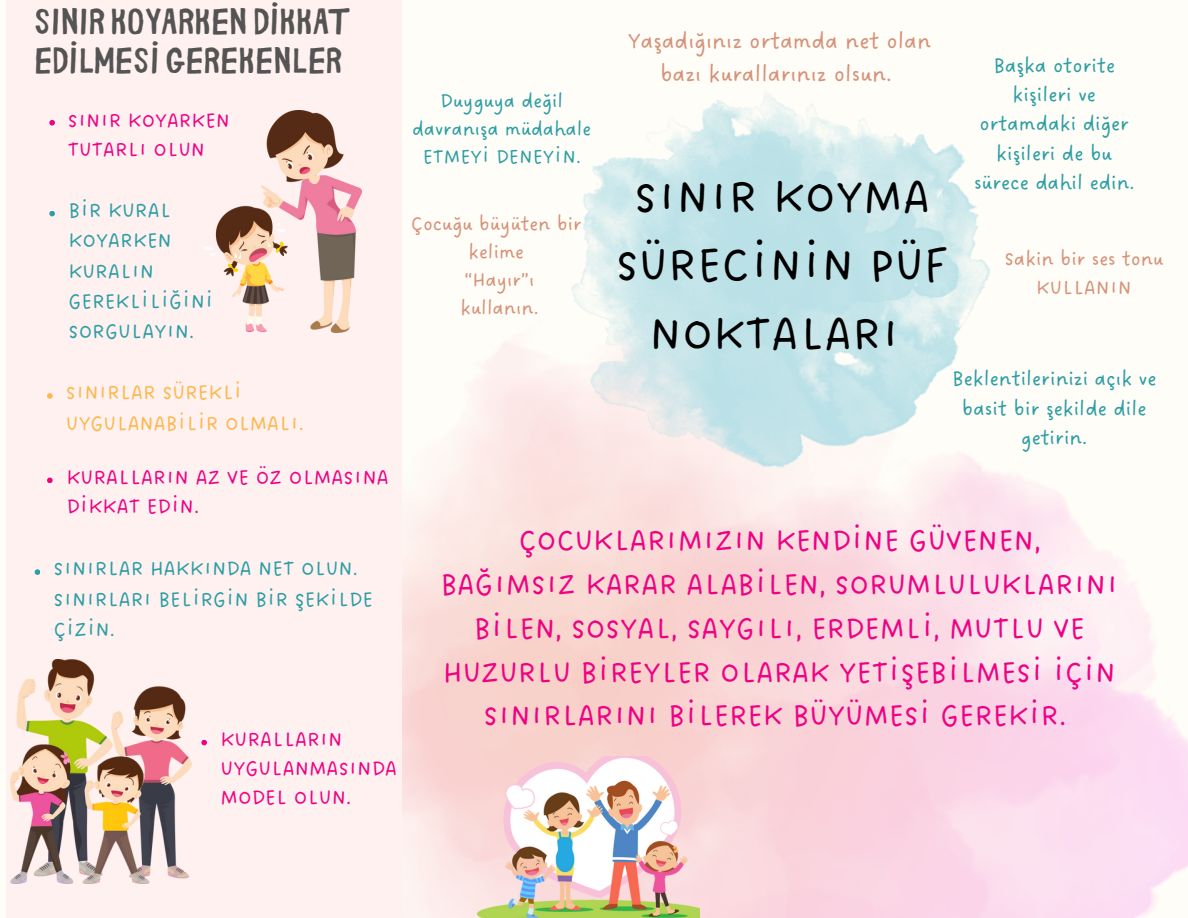
<style>
.page{position:relative;width:1188px;height:918px;background:#fffdf7}
.page>*{position:absolute;margin:0;border:0;box-sizing:border-box;transform-origin:0 0}
.t1{font:49.8px/68.7px "DO Sans Regular";color:#000;text-align:center}
.t2{font:36.45px/39.3px "Bike Park";color:#545454}
.t3{font:31.5px/43.8px "DO Sans Regular";color:#ef0184;text-align:center}
.t4{font:24px/32.7px "DO Sans Regular";color:#d69279;text-align:center}
.t5{font:22.05px/29.2px "DO Sans Regular";color:#ef0184}
.t6{font:21.9px/30.3px "DO Sans Regular";color:#2d9ea4}
.t7{font:21.9px/29.2px "DO Sans Regular";color:#ef0184}
.t8{font:21.75px/29.2px "DO Sans Regular";color:#2d9ea4;text-align:center}
.t9{font:21.75px/30.3px "DO Sans Regular";color:#fdb74c}
.t10{font:21.6px/29.2px "DO Sans Regular";color:#ef0184}
.t11{font:21.15px/29.2px "DO Sans Regular";color:#d69279;text-align:center}
.t12{font:20.85px/28.2px "DO Sans Regular";color:#2d9ea4;text-align:center}
.t13{font:20.85px/28.2px "DO Sans Regular";color:#d69279;text-align:center}
</style>
<div class="page">
<img style="left:402px;top:355px;width:786px;height:563px">
<div style="left:6px;top:0;width:396px;height:918px;background:#fff1f0"></div>
<img style="left:11px;top:659px;width:181px;height:224px">
<img style="left:204px;top:111px;width:158px;height:221px">
<img style="left:496px;top:92px;width:572px;height:459px">
<img style="left:478px;top:756px;width:221px;height:162px">
<svg style="left:35px;top:569px;width:5px;height:6px"></svg>
<svg style="left:47px;top:393px;width:6px;height:6px"></svg>
<svg style="left:47px;top:478px;width:6px;height:5px"></svg>
<svg style="left:49px;top:120px;width:6px;height:6px"></svg>
<svg style="left:49px;top:211px;width:6px;height:5px"></svg>
<svg style="left:201px;top:740px;width:6px;height:5px"></svg>
<h4 class="t2" style="left:34px;top:-2px;width:317px">SINIR KOYARKEN DİKKAT<br>EDİLMESİ GEREKENLER</h4>
<p class="t10" style="left:68px;top:107px;width:164px">SINIR KOYARKEN<br>TUTARLI OLUN</p>
<h1 class="t6" style="left:68px;top:196px;width:147px">BİR KURAL<br>KOYARKEN<br>KURALIN<br>GEREKLİLİĞİNİ<br>SORGULAYIN.</h1>
<h4 class="t9" style="left:66px;top:379px;width:239px">SINIRLAR SÜREKLİ<br>UYGULANABİLİR OLMALI.</h4>
<h5 class="t5" style="left:66px;top:463px;width:324px">KURALLARIN AZ VE ÖZ OLMASINA<br>DİKKAT EDİN.</h5>
<p class="t8" style="left:54px;top:555px;width:321px;line-height:30.3px;text-align:left">SINIRLAR HAKKINDA NET OLUN.<br>SINIRLARI BELİRGİN BİR ŞEKİLDE<br>ÇİZİN.</p>
<h5 class="t7" style="left:221px;top:726px;width:178px">KURALLARIN<br>UYGULANMASINDA<br>MODEL OLUN.</h5>
<h4 class="t12" style="left:412px;top:88px;width:181px">Duyguya değil davranışa müdahale<br>ETMEYİ DENEYİN.</h4>
<p class="t13" style="left:411px;top:211px;width:172px">Çocuğu büyüten bir kelime</p>
<p class="t13" style="left:464px;top:267px;width:72px">“Hayır”ı</p>
<p class="t13" style="left:460px;top:295px;width:80px">kullanın.</p>
<h3 class="t4" style="left:628px;top:26px;width:305px">Yaşadığınız ortamda net olan bazı kurallarınız olsun.</h3>
<p class="t1" style="left:616px;top:165px;width:335px">SINIR KOYMA<br>SÜRECİNİN PÜF<br>NOKTALARI</p>
<p class="t8" style="left:974px;top:52px;width:162px">Başka otorite kişileri ve ortamdaki diğer kişileri de bu sürece dahil edin.</p>
<p class="t11" style="left:1004px;top:245px;width:161px">Sakin bir ses tonu<br>KULLANIN</p>
<h5 class="t8" style="left:952px;top:365px;width:206px">Beklentilerinizi açık ve basit bir şekilde dile getirin.</h5>
<p class="t3" style="left:440px;top:520px;width:680px">ÇOCUKLARIMIZIN KENDİNE GÜVENEN,<br>BAĞIMSIZ KARAR ALABİLEN, SORUMLULUKLARINI BİLEN, SOSYAL, SAYGILI, ERDEMLİ, MUTLU VE HUZURLU BİREYLER OLARAK YETİŞEBİLMESİ İÇİN SINIRLARINI BİLEREK BÜYÜMESİ GEREKİR.</p>
</div>
